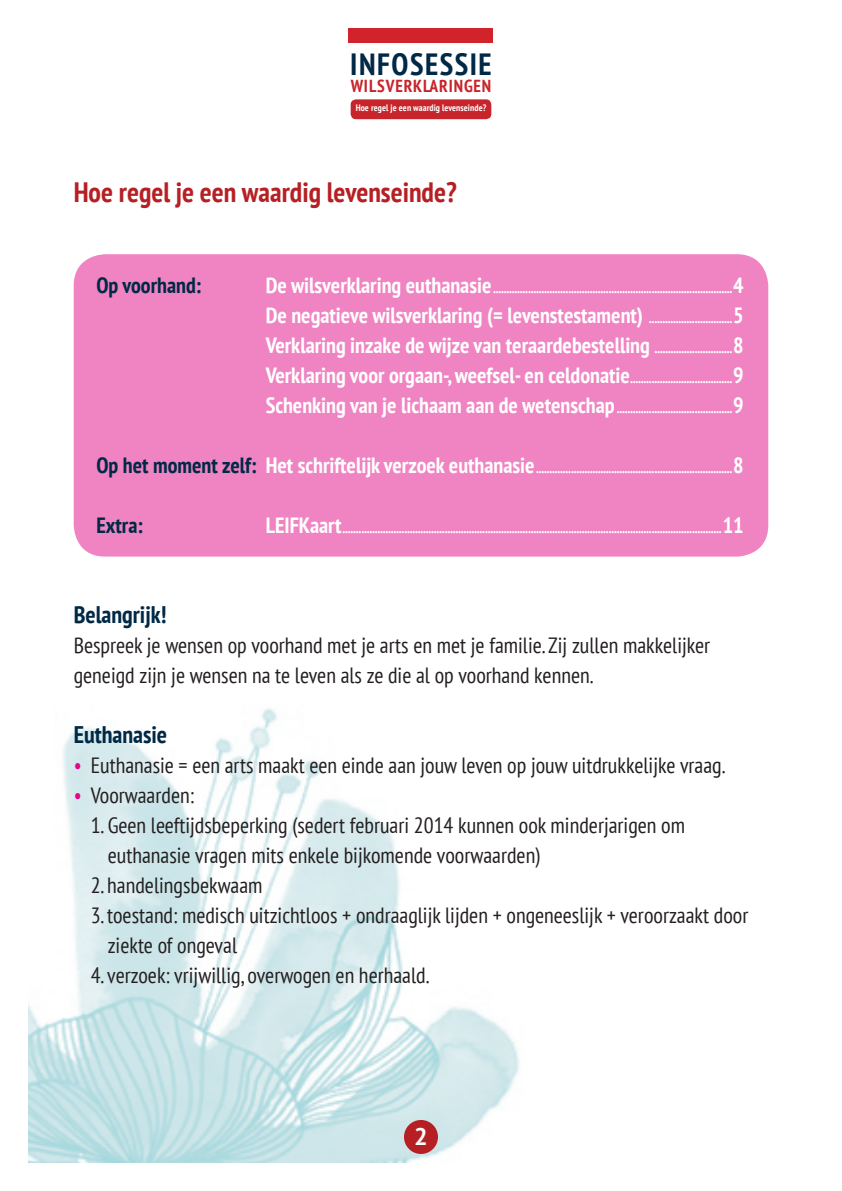
<style>
.page{position:relative;width:842px;height:1191px;background:#fff}
.page>*{position:absolute;margin:0;border:0;box-sizing:border-box;transform-origin:0 0}
.t1{font:700 condensed 30.6px "PT Sans";letter-spacing:.05em;color:#002946}
.t2{font:700 condensed 28px "PT Sans";color:#b62024}
.t3{font:700 condensed 24px "PT Sans";color:#002946}
.t4{font:700 24px "PT Sans";color:#fff}
.t5{font:condensed 22px/30px "PT Sans";color:#231f20}
.t6{font:700 condensed 22px "PT Sans";color:#fff}
.t7{font:700 condensed 22px "PT Sans";color:#002946}
.t8{font:700 condensed 17.4px "PT Sans";letter-spacing:.05em;color:#c8242b}
.t9{font:700 condensed 14px "PT Sans";color:#fff}
.t10{font:700 condensed 9.4px "PT Sans";letter-spacing:.01em;color:#fff}
.s1{font-size:22px}
.s2{font-size:14px}
.s3{font-size:22px;color:#002946}
.s4{color:#e20786}
</style>
<div class="page">
<img style="left:28px;top:708px;width:491px;height:454px">
<div style="left:351px;top:99px;width:140px;height:20px;background:#c8242b;border-radius:5px"></div>
<div style="left:349px;top:28px;width:144px;height:15px;background:#d1232a"></div>
<div style="left:404px;top:1120px;width:34px;height:34px;background:#b62024;border-radius:50%"></div>
<div style="left:74px;top:254px;width:694px;height:302px;background:#f083c2;border-radius:31px"></div>
<p class="t1" style="left:350px;top:43px;width:143px">INFOSESSIE</p>
<p class="t8" style="left:351px;top:74px;width:142px">WILSVERKLARINGEN</p>
<p class="t10" style="left:356px;top:102px;width:132px">Hoe regel je een waardig levenseinde?</p>
<p class="t2" style="left:74px;top:174px;width:384px">Hoe regel je een waardig levenseinde?</p>
<p class="t7" style="left:96px;top:270px;width:106px">Op voorhand:</p>
<p class="t9" style="left:266px;top:278px;width:479px"><span class="s1">De wilsverklaring euthanasie</span>.........................................................................................<span class="s1">4</span></p>
<p class="t6" style="left:266px;top:300px;width:480px">De negatieve wilsverklaring (= levenstestament) <span class="s2">...............................</span>5</p>
<p class="t6" style="left:266px;top:330px;width:480px">Verklaring inzake de wijze van teraardebestelling <span class="s2">.............................</span>8</p>
<p class="t6" style="left:266px;top:360px;width:480px">Verklaring voor orgaan-, weefsel- en celdonatie<span class="s2">......................................</span>9</p>
<p class="t9" style="left:266px;top:398px;width:480px"><span class="s1">Schenking van je lichaam aan de wetenschap</span>...........................................<span class="s1">9</span></p>
<p class="t9" style="left:96px;top:458px;width:649px"><span class="s3">Op het moment zelf:</span> <span class="s1">Het schriftelijk verzoek euthanasie</span>.........................................................................<span class="s1">8</span></p>
<p class="t7" style="left:96px;top:510px;width:48px">Extra:</p>
<p class="t9" style="left:266px;top:518px;width:480px"><span class="s1">LEIFKaart</span>.............................................................................................................................................<span class="s1">11</span></p>
<p class="t3" style="left:74px;top:598px;width:94px">Belangrijk!</p>
<p class="t5" style="left:74px;top:629px;width:638px">Bespreek je wensen op voorhand met je arts en met je familie. Zij zullen makkelijker geneigd zijn je wensen na te leven als ze die al op voorhand kennen.</p>
<p class="t3" style="left:74px;top:718px;width:95px">Euthanasie</p>
<p class="t5" style="left:74px;top:749px;width:653px"><span class="s4">•</span> Euthanasie = een arts maakt een einde aan jouw leven op jouw uitdrukkelijke vraag.</p>
<p class="t5" style="left:74px;top:779px;width:122px"><span class="s4">•</span> Voorwaarden:</p>
<p class="t5" style="left:108px;top:809px;width:579px;text-indent:-17px">1. Geen leeftijdsbeperking (sedert februari 2014 kunnen ook minderjarigen om euthanasie vragen mits enkele bijkomende voorwaarden)</p>
<p class="t5" style="left:91px;top:869px;width:173px">2. handelingsbekwaam</p>
<p class="t5" style="left:108px;top:899px;width:642px;text-indent:-17px">3. toestand: medisch uitzichtloos + ondraaglijk lijden + ongeneeslijk + veroorzaakt door ziekte of ongeval</p>
<p class="t5" style="left:91px;top:959px;width:340px">4. verzoek: vrijwillig, overwogen en herhaald.</p>
<p class="t4" style="left:414px;top:1120px;width:15px">2</p>
</div>
